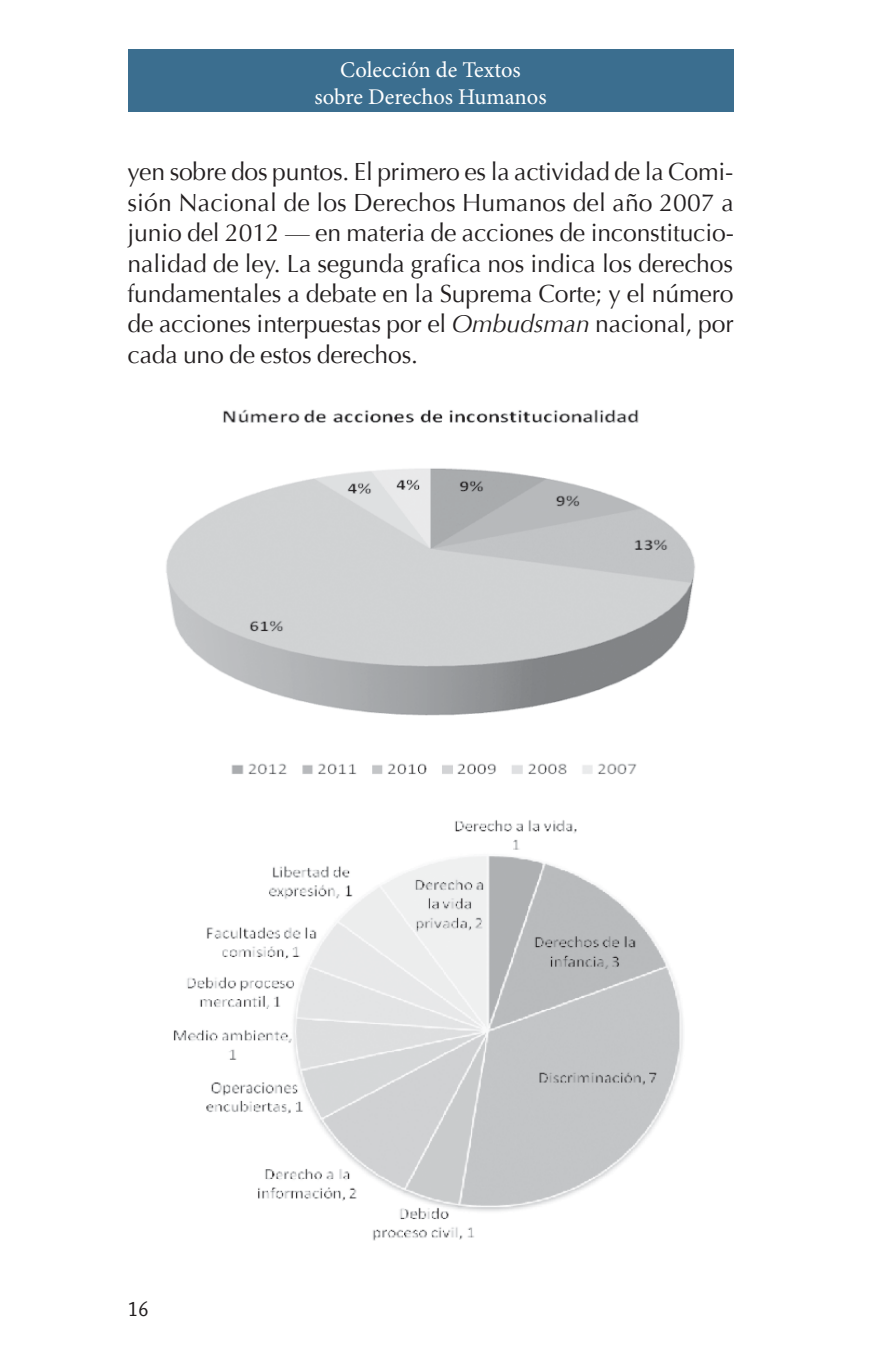
<style>
.page{position:relative;width:893px;height:1372px;background:#fff}
.page>*{position:absolute;margin:0;border:0;box-sizing:border-box;transform-origin:0 0}
.t1{font:24.75px/30.4px "Optima";letter-spacing:-.01em;color:#231f20;text-align:justify}
.t2{font:22.5px/27px "Minion Pro";color:#fff;text-align:center}
.t3{font:20.25px "Rosario Blanca";color:#231f20}
.s1{font-style:italic}
</style>
<div class="page">
<div style="left:128px;top:49px;width:605px;height:63px;background:#3b6e8f"></div>
<img style="left:166px;top:409px;width:529px;height:366px">
<img style="left:173px;top:820px;width:510px;height:421px">
<p class="t2" style="left:314px;top:56px;width:234px">Colección de Textos sobre Derechos Humanos</p>
<p class="t1" style="left:128px;top:157px;width:608px">yen sobre dos puntos. El primero es la actividad de la Comi&shy;sión Nacional de los Derechos Humanos del año 2007 a junio del 2012 — en materia de acciones de inconstitucio&shy;nalidad de ley. La segunda grafica nos indica los derechos fundamentales a debate en la Suprema Corte; y el número de acciones interpuestas por el <span class="s1">Ombudsman</span> nacional, por cada uno de estos derechos.</p>
<p class="t3" style="left:128px;top:1298px;width:23px">16</p>
</div>
